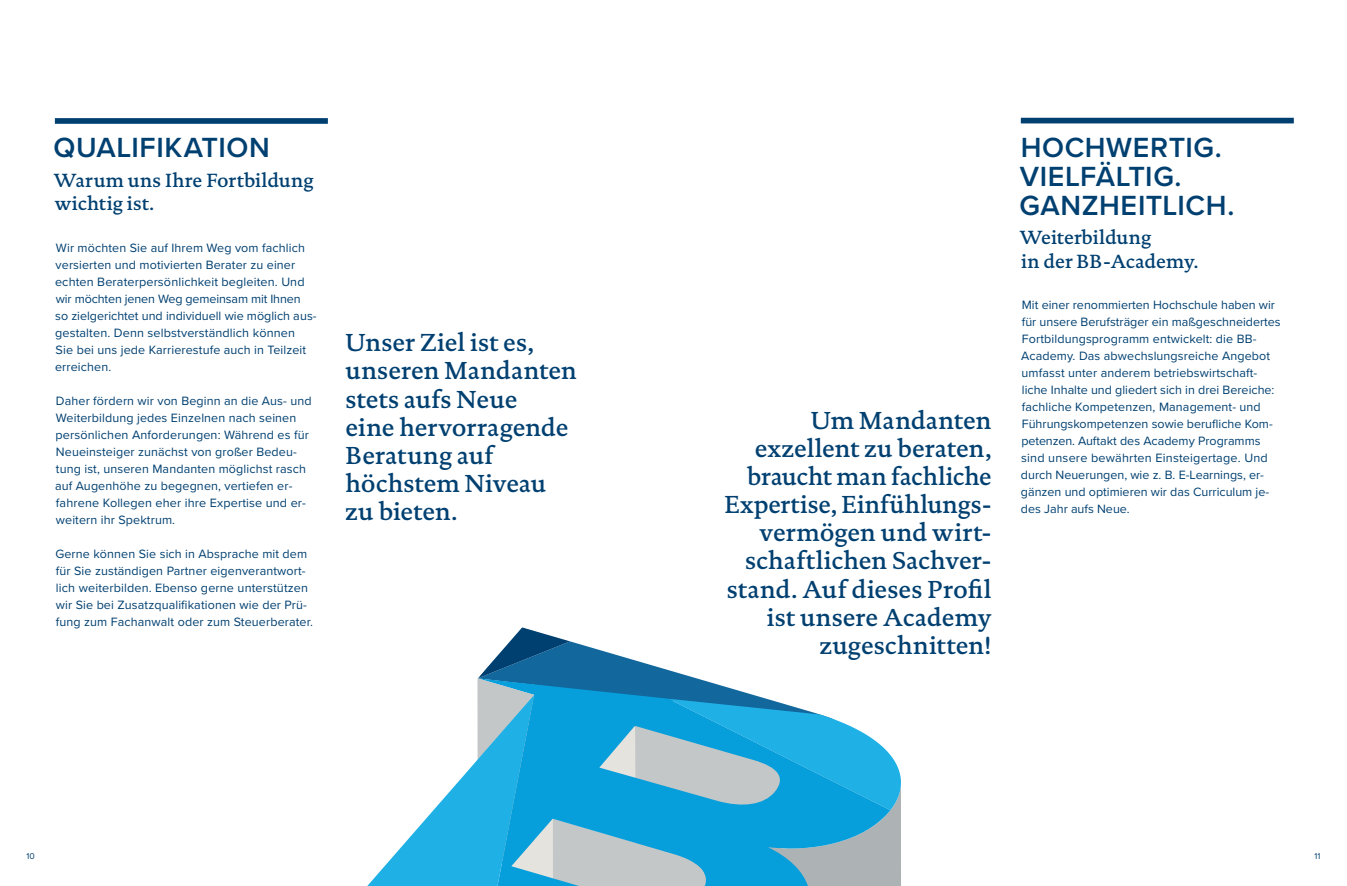
<style>
.page{position:relative;width:1347px;height:886px;background:#fff}
.page>*{position:absolute;margin:0;border:0;box-sizing:border-box;transform-origin:0 0}
.H2_Proxima_Nova_23pt{font:600 28.75px/29px "Proxima Nova";letter-spacing:.02em;color:#004071}
._02_Zitat_rechtsbünd{font:500 25px/28.1px "DTL Documenta TOT";color:#004071;text-align:right}
._02_Zitat_limksbündi{font:500 25px/28.1px "DTL Documenta TOT";color:#004071}
.Intro-Text_DTL_Docum{font:500 19.38px/23.8px "DTL Documenta TOT";color:#004071}
.Fließtext_Proxima_No{font:12.5px/17px "Proxima Nova";letter-spacing:.01em;color:#004071}
.t1{font:8.75px "Proxima Nova";color:#004071}
</style>
<div class="page">
<div style="left:55px;top:118px;width:273px;height:6px;background:#004071"></div>
<div style="left:1020px;top:118px;width:273px;height:5px;background:#004071"></div>
<svg style="left:367px;top:678px;width:534px;height:208px"></svg>
<p class="H2_Proxima_Nova_23pt" style="left:54px;top:132px;width:218px">QUALIFIKATION</p>
<p class="Intro-Text_DTL_Docum" style="left:54px;top:168px;width:261px">Warum uns Ihre Fortbildung wichtig ist.</p>
<p class="Fließtext_Proxima_No" style="left:55px;top:238px;width:263px">Wir möchten Sie auf Ihrem Weg vom fachlich versierten und motivierten Berater zu einer echten Beraterpersönlichkeit begleiten. Und wir möchten jenen Weg gemeinsam mit Ihnen<br>so zielgerichtet und individuell wie möglich aus&shy;gestalten. Denn selbstverständlich können<br>Sie bei uns jede Karrierestufe auch in Teilzeit erreichen.</p>
<p class="Fließtext_Proxima_No" style="left:55px;top:391px;width:258px">Daher fördern wir von Beginn an die Aus- und Weiterbildung jedes Einzelnen nach seinen persönlichen Anforderungen: Während es für Neueinsteiger zunächst von großer Bedeu&shy;tung ist, unseren Mandanten möglichst rasch auf Augenhöhe zu begegnen, vertiefen er&shy;fahrene Kollegen eher ihre Expertise und er&shy;weitern ihr Spektrum.</p>
<p class="Fließtext_Proxima_No" style="left:55px;top:544px;width:259px">Gerne können Sie sich in Absprache mit dem für Sie zuständigen Partner eigenverantwort&shy;lich weiterbilden. Ebenso gerne unterstützen wir Sie bei Zusatzqualifikationen wie der Prü&shy;fung zum Fachanwalt oder zum Steuerberater.</p>
<p class="_02_Zitat_limksbündi" style="left:345px;top:328px;width:233px">Unser Ziel ist es, unseren Mandanten stets aufs Neue<br>eine hervorragende<br>Beratung auf höchstem Niveau zu bieten.</p>
<p class="_02_Zitat_rechtsbünd" style="left:724px;top:406px;width:268px">Um Mandanten exzellent zu beraten, braucht man fachliche<br>Expertise, Einfühlungs&shy;vermögen und wirt&shy;schaftlichen Sachver&shy;stand. Auf dieses Profil ist unsere Academy zugeschnitten!</p>
<p class="H2_Proxima_Nova_23pt" style="left:1019px;top:132px;width:216px">HOCHWERTIG.<br>VIELFÄLTIG.<br>GANZHEITLICH.</p>
<p class="Intro-Text_DTL_Docum" style="left:1019px;top:225px;width:180px">Weiterbildung<br>in der BB-Academy.</p>
<p class="Fließtext_Proxima_No" style="left:1021px;top:296px;width:261px">Mit einer renommierten Hochschule haben wir für unsere Berufsträger ein maßgeschneidertes Fortbildungsprogramm entwickelt: die BB-Academy. Das abwechslungsreiche Angebot umfasst unter anderem betriebswirtschaft&shy;liche Inhalte und gliedert sich in drei Bereiche: fachliche Kompetenzen, Management- und Führungskompetenzen sowie berufliche Kom&shy;petenzen. Auftakt des Academy Programms sind unsere bewährten Einsteigertage. Und durch Neuerungen, wie z. B. E-Learnings, er&shy;gänzen und optimieren wir das Curriculum je&shy;des Jahr aufs Neue.</p>
<p class="t1" style="left:27px;top:850px;width:10px">10</p>
<p class="t1" style="left:1314px;top:850px;width:8px">11</p>
</div>
